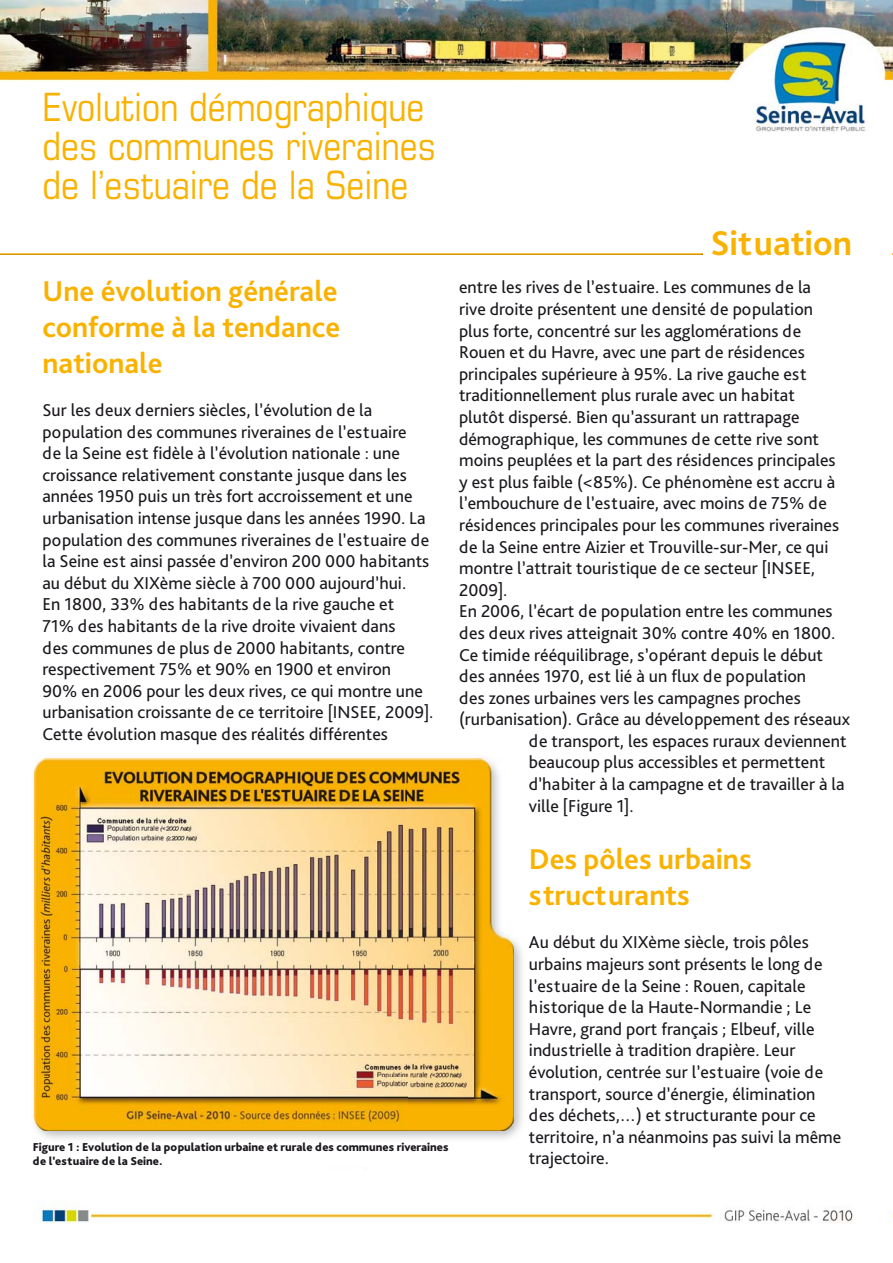
<style>
.page{position:relative;width:893px;height:1263px;background:#fff}
.page>*{position:absolute;margin:0;border:0;box-sizing:border-box;transform-origin:0 0}
.t1{font:condensed 39px/39px "Eurostile LT Std";color:#f9b200}
.t2{font:700 36px "Bliss Pro";color:#f9b200}
.t3{font:700 30px/36px "Bliss Pro";color:#f9b200;text-align:justify}
.t4{font:18px/21.6px "Bliss Pro";color:#1a171c}
.t5{font:800 12px/14.4px "Bliss Pro";color:#1a171c}
</style>
<div class="page">
<img style="left:35px;top:1202px;width:858px;height:21px">
<img style="left:0;top:0;width:893px;height:132px">
<img style="left:0;top:253px;width:703px;height:2px">
<img style="left:34px;top:759px;width:480px;height:372px">
<h1 class="t1" style="left:43px;top:91px;width:395px">Evolution démographique des communes riveraines de l’estuaire de la Seine</h1>
<h3 class="t3" style="left:43px;top:276px;width:299px">Une évolution générale conforme à la tendance nationale</h3>
<p class="t4" style="left:43px;top:401px;width:392px">Sur les deux derniers siècles, l’évolution de la population des communes riveraines de l’estuaire<br>de la Seine est fidèle à l’évolution nationale : une croissance relativement constante jusque dans les années 1950 puis un très fort accroissement et une urbanisation intense jusque dans les années 1990. La population des communes riveraines de l’estuaire de la Seine est ainsi passée d’environ 200 000 habitants au début du XIXème siècle à 700 000 aujourd’hui.<br>En 1800, 33% des habitants de la rive gauche et<br>71% des habitants de la rive droite vivaient dans<br>des communes de plus de 2000 habitants, contre respectivement 75% et 90% en 1900 et environ<br>90% en 2006 pour les deux rives, ce qui montre une urbanisation croissante de ce territoire [INSEE, 2009].<br>Cette évolution masque des réalités différentes</p>
<p class="t5" style="left:33px;top:1141px;width:417px">Figure 1 : Evolution de la population urbaine et rurale des communes riveraines de l’estuaire de la Seine.</p>
<h2 class="t2" style="left:710px;top:229px;width:143px">Situation</h2>
<p class="t4" style="left:459px;top:278px;width:353px">entre les rives de l’estuaire. Les communes de la</p>
<p class="t4" style="left:459px;top:300px;width:355px">rive droite présentent une densité de population</p>
<p class="t4" style="left:459px;top:322px;width:344px">plus forte, concentré sur les agglomérations de</p>
<p class="t4" style="left:459px;top:343px;width:347px">Rouen et du Havre, avec une part de résidences</p>
<p class="t4" style="left:459px;top:365px;width:349px">principales supérieure à 95%. La rive gauche est</p>
<p class="t4" style="left:459px;top:386px;width:337px">traditionnellement plus rurale avec un habitat</p>
<p class="t4" style="left:459px;top:408px;width:342px">plutôt dispersé. Bien qu’assurant un rattrapage</p>
<p class="t4" style="left:459px;top:429px;width:361px">démographique, les communes de cette rive sont</p>
<p class="t4" style="left:459px;top:451px;width:378px">moins peuplées et la part des résidences principales</p>
<p class="t4" style="left:459px;top:473px;width:378px">y est plus faible (&lt;85%). Ce phénomène est accru à</p>
<p class="t4" style="left:459px;top:494px;width:369px">l’embouchure de l’estuaire, avec moins de 75% de</p>
<p class="t4" style="left:459px;top:516px;width:381px">résidences principales pour les communes riveraines</p>
<p class="t4" style="left:459px;top:537px;width:371px">de la Seine entre Aizier et Trouville-sur-Mer, ce qui</p>
<p class="t4" style="left:459px;top:559px;width:358px">montre l’attrait touristique de ce secteur [INSEE,</p>
<p class="t4" style="left:459px;top:581px;width:50px">2009].</p>
<p class="t4" style="left:459px;top:602px;width:375px">En 2006, l’écart de population entre les communes</p>
<p class="t4" style="left:459px;top:624px;width:378px">des deux rives atteignait 30% contre 40% en 1800.</p>
<p class="t4" style="left:459px;top:645px;width:365px">Ce timide rééquilibrage, s’opérant depuis le début</p>
<p class="t4" style="left:459px;top:667px;width:349px">des années 1970, est lié à un flux de population</p>
<p class="t4" style="left:459px;top:689px;width:343px">des zones urbaines vers les campagnes proches</p>
<p class="t4" style="left:459px;top:710px;width:392px">(rurbanisation). Grâce au développement des réseaux</p>
<p class="t4" style="left:529px;top:732px;width:319px">de transport, les espaces ruraux deviennent</p>
<p class="t4" style="left:529px;top:753px;width:298px">beaucoup plus accessibles et permettent</p>
<p class="t4" style="left:529px;top:775px;width:317px">d’habiter à la campagne et de travailler à la</p>
<p class="t4" style="left:529px;top:797px;width:106px">ville [Figure 1].</p>
<h3 class="t3" style="left:529px;top:844px;width:224px">Des pôles urbains structurants</h3>
<p class="t4" style="left:529px;top:933px;width:314px">Au début du XIXème siècle, trois pôles urbains majeurs sont présents le long de l’estuaire de la Seine : Rouen, capitale historique de la Haute-Normandie ; Le Havre, grand port français ; Elbeuf, ville industrielle à tradition drapière. Leur évolution, centrée sur l’estuaire (voie de transport, source d’énergie, élimination des déchets,…) et structurante pour ce territoire, n’a néanmoins pas suivi la même trajectoire.</p>
</div>
